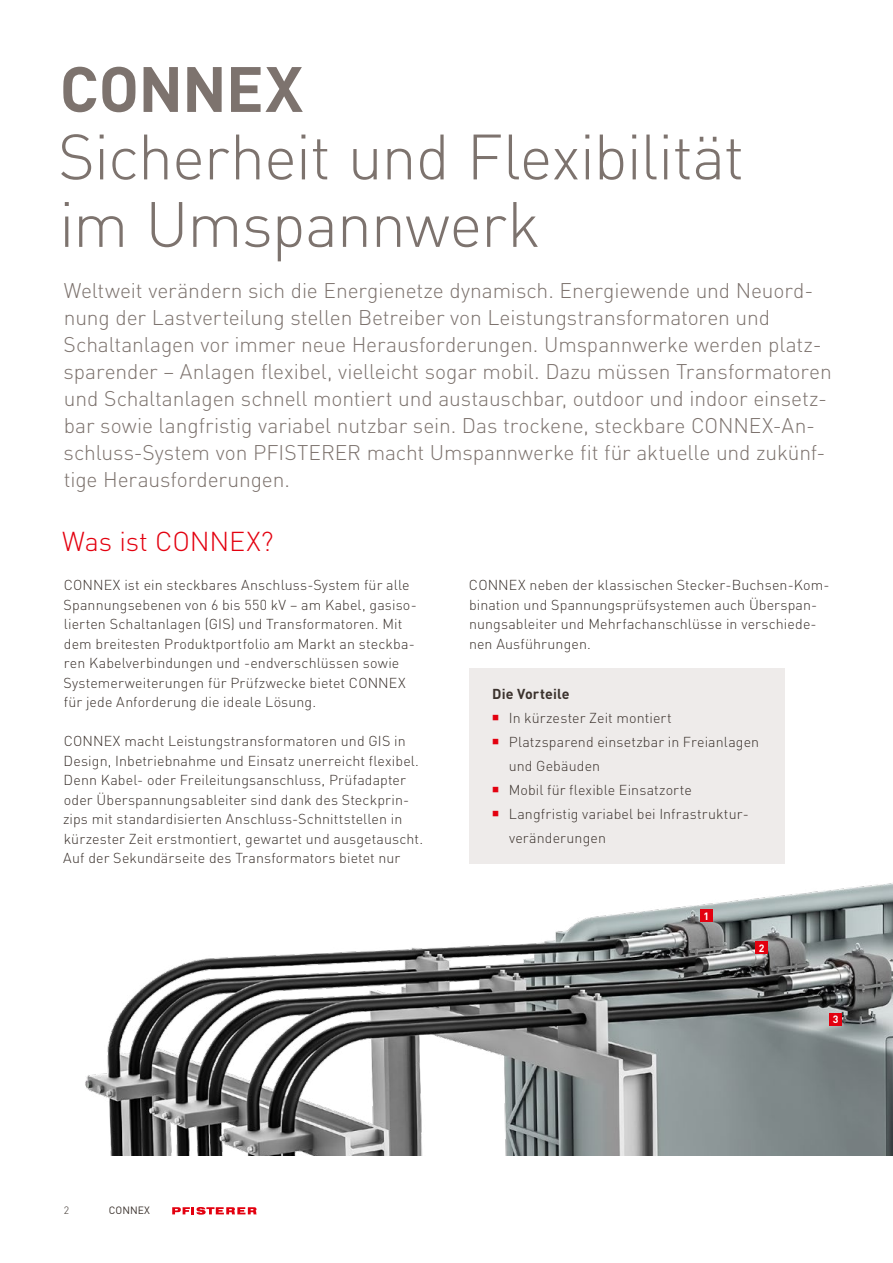
<style>
.page{position:relative;width:893px;height:1263px;background:#fff}
.page>*{position:absolute;margin:0;border:0;box-sizing:border-box;transform-origin:0 0}
.t1{font:300 63px/67.5px "DIN Pro";letter-spacing:-.015em;color:#7d736e}
.t2{font:700 63px "DIN Pro";letter-spacing:-.015em;color:#7d736e}
.t3{font:300 27px "DIN Pro";letter-spacing:-.01em;color:#e3000f}
.t4{font:300 21px/27px "DIN Pro";letter-spacing:-.005em;color:#7d736e}
.t5{font:300 14.25px/19.5px "DIN Pro";letter-spacing:.005em;color:#3b322d}
.t6{font:700 14.25px "DIN Pro";letter-spacing:.01em;color:#3b322d}
.t7{font:10.5px "DIN Pro";color:#3b322d}
.t8{font:700 10.5px "DIN Pro";color:#fff}
.t9{font:300 10.5px "DIN Pro";color:#3b322d}
</style>
<div class="page">
<img style="left:85px;top:668px;width:808px;height:488px">
<div style="left:755px;top:941px;width:13px;height:13px;background:#e3000f"></div>
<div style="left:829px;top:1013px;width:13px;height:13px;background:#e3000f"></div>
<div style="left:700px;top:909px;width:13px;height:13px;background:#e3000f"></div>
<div style="left:469px;top:668px;width:315px;height:195px;background:#eeebea"></div>
<svg style="left:172px;top:1207px;width:85px;height:8px"></svg>
<h1 class="t2" style="left:60px;top:37px;width:245px">CONNEX</h1>
<h1 class="t1" style="left:58px;top:117px;width:688px">Sicherheit und Flexibilität im Umspannwerk</h1>
<p class="t4" style="left:64px;top:275px;width:770px">Weltweit verändern sich die Energienetze dynamisch. Energiewende und Neuord&shy;nung der Lastverteilung stellen Betreiber von Leistungstransformatoren und Schaltanlagen vor immer neue Herausforderungen. Umspannwerke werden platz&shy;sparender – Anlagen flexibel, vielleicht sogar mobil. Dazu müssen Transformatoren und Schaltanlagen schnell montiert und austauschbar, outdoor und indoor einsetz&shy;bar sowie langfristig variabel nutzbar sein. Das trockene, steckbare CONNEX-An&shy;schluss-System von PFISTERER macht Umspannwerke fit für aktuelle und zukünf&shy;tige Herausforderungen.</p>
<h2 class="t3" style="left:62px;top:521px;width:213px">Was ist CONNEX?</h2>
<p class="t5" style="left:64px;top:574px;width:355px">CONNEX ist ein steckbares Anschluss-System für alle Spannungsebenen von 6 bis 550 kV – am Kabel, gasiso&shy;lierten Schaltanlagen (GIS) und Transformatoren. Mit dem breitesten Produktportfolio am Markt an steckba&shy;ren Kabelverbindungen und -endverschlüssen sowie Systemerweiterungen für Prüfzwecke bietet CONNEX für jede Anforderung die ideale Lösung.</p>
<p class="t5" style="left:63px;top:730px;width:362px">CONNEX macht Leistungstransformatoren und GIS in Design, Inbetriebnahme und Einsatz unerreicht flexibel.<br>Denn Kabel- oder Freileitungsanschluss, Prüfadapter oder Überspannungsableiter sind dank des Steckprin&shy;zips mit standardisierten Anschluss-Schnittstellen in kürzester Zeit erstmontiert, gewartet und ausgetauscht.<br>Auf der Sekundärseite des Transformators bietet nur</p>
<p class="t5" style="left:469px;top:574px;width:362px">CONNEX neben der klassischen Stecker-Buchsen-Kom&shy;bination und Spannungsprüfsystemen auch Überspan&shy;nungsableiter und Mehrfachanschlüsse in verschiede&shy;nen Ausführungen.</p>
<p class="t6" style="left:492px;top:682px;width:79px">Die Vorteile</p>
<p class="t5" style="left:509px;top:704px;width:252px;line-height:24px">In kürzester Zeit montiert<br>Platzsparend einsetzbar in Freianlagen und Gebäuden<br>Mobil für flexible Einsatzorte<br>Langfristig variabel bei Infrastruktur&shy;veränderungen</p>
<p class="t8" style="left:703px;top:907px;width:7px">1</p>
<p class="t8" style="left:759px;top:939px;width:7px">2</p>
<p class="t8" style="left:833px;top:1011px;width:7px">3</p>
<p class="t9" style="left:64px;top:1202px;width:7px">2</p>
<p class="t7" style="left:109px;top:1202px;width:42px">CONNEX</p>
</div>
